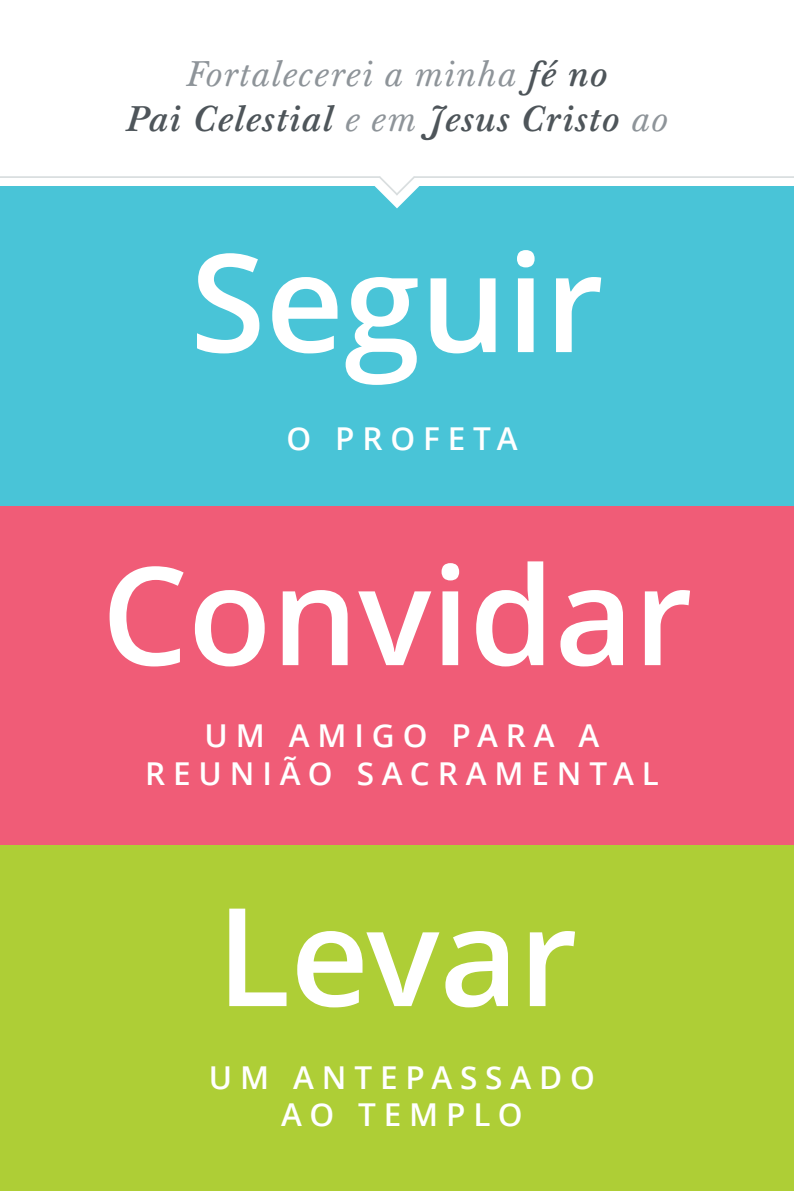
<style>
.page{position:relative;width:794px;height:1191px;background:#fff}
.page>*{position:absolute;margin:0;border:0;box-sizing:border-box;transform-origin:0 0}
.Large-Title{font:600 136.5px "Zoramlds Lat";color:#fff}
.t1{font:italic 500 35px/45.5px "Mc Kaylds Lat";letter-spacing:.04em;color:#4e555a;text-align:center}
.Large-Title-2{font:600 31.5px "Zoramlds Lat";letter-spacing:.25em;color:#fff}
.s1{font-weight:400;color:#8e9499}
</style>
<div class="page">
<div style="left:0;top:506px;width:794px;height:339px;background:#f05c77"></div>
<div style="left:0;top:845px;width:794px;height:346px;background:#aece36"></div>
<div style="left:0;top:187px;width:794px;height:319px;background:#49c4d7"></div>
<hr style="left:0;top:176px;width:380px;height:2px;background:#c9d0d2">
<hr style="left:414px;top:176px;width:380px;height:2px;background:#c9d0d2">
<svg style="left:345px;top:176px;width:104px;height:32px"></svg>
<p class="t1" style="left:126px;top:51px;width:544px"><span class="s1">Fortalecerei a minha</span> fé no<br>Pai Celestial <span class="s1">e em</span> Jesus Cristo <span class="s1">ao</span></p>
<p class="Large-Title" style="left:190px;top:201px;width:415px">Seguir</p>
<p class="Large-Title-2" style="left:286px;top:415px;width:233px">O PROFETA</p>
<p class="Large-Title" style="left:101px;top:514px;width:592px">Convidar</p>
<p class="Large-Title-2" style="left:204px;top:712px;width:396px">UM AMIGO PARA A</p>
<p class="Large-Title-2" style="left:145px;top:750px;width:515px">REUNIÃO SACRAMENTAL</p>
<p class="Large-Title" style="left:216px;top:854px;width:362px">Levar</p>
<p class="Large-Title-2" style="left:209px;top:1053px;width:387px">UM ANTEPASSADO</p>
<p class="Large-Title-2" style="left:281px;top:1091px;width:243px">AO TEMPLO</p>
</div>
